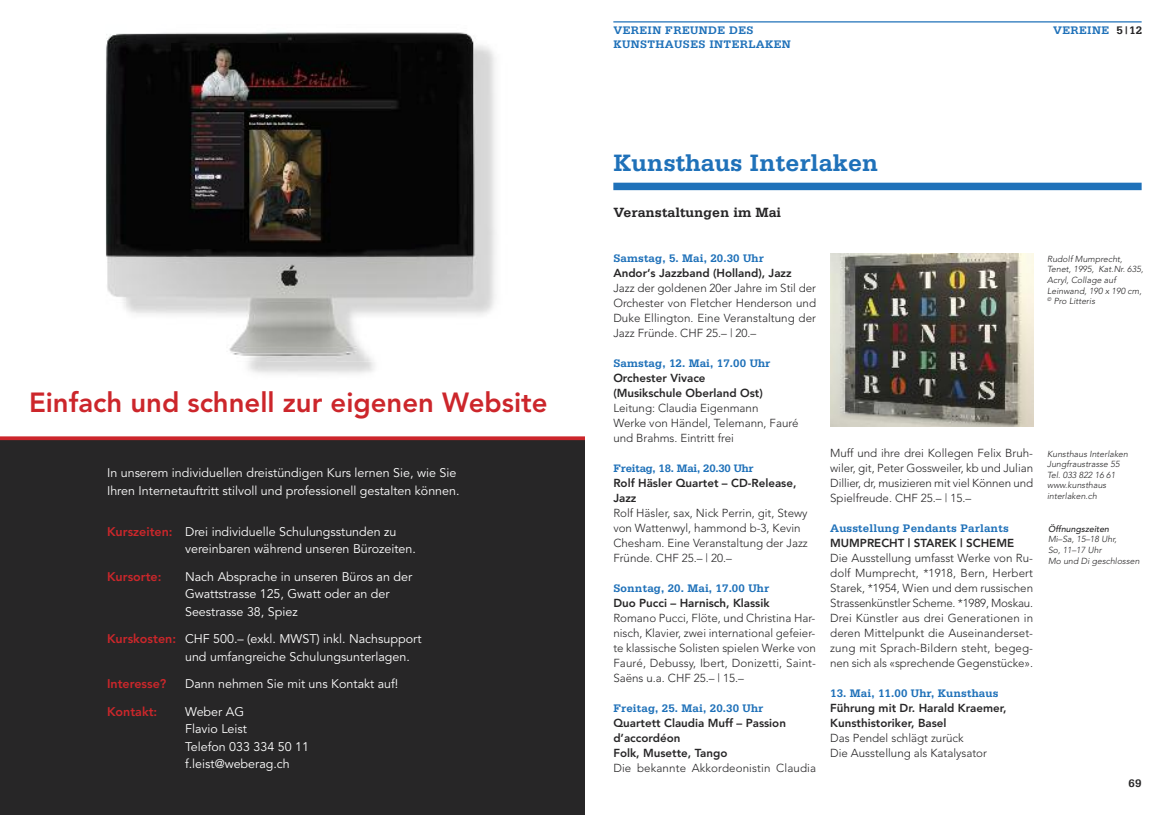
<style>
.page{position:relative;width:1170px;height:815px;background:#fff}
.page>*{position:absolute;margin:0;border:0;box-sizing:border-box;transform-origin:0 0}
.t1{font:800 27.5px "Avenir";color:#cc262b}
.t2{font:700 25px "Serifa";color:#1f71b9}
.t3{font:700 14.12px "Serifa";color:#272627}
.t4{font:12.5px/17.5px "Avenir";color:#fff}
.t5{font:800 12.5px "Avenir";color:#cc262b}
.t6{font:300 11.5px/15px "Avenir";color:#272627;text-align:justify}
.t7{font:800 11.5px/15px "Avenir";color:#272627}
.t8{font:700 11.5px "Serifa";letter-spacing:.01em;color:#1f71b9}
.t9{font:700 11.5px/13.8px "Serifa";letter-spacing:.03em;color:#1f71b9}
.t10{font:700 11.5px "Serifa";color:#272627}
.t11{font:700 11.38px "Serifa";letter-spacing:-.015em;color:#1f71b9}
.t12{font:italic 300 8.75px/10.6px "Avenir";letter-spacing:.005em;color:#272627}
.t13{font:italic 500 8.75px "Avenir";letter-spacing:.005em;color:#272627}
.s1{font-weight:800;color:#cc262b}
.s2{color:#272627}
</style>
<div class="page">
<div style="left:0;top:440px;width:585px;height:375px;background:#272627"></div>
<img style="left:105px;top:24px;width:394px;height:338px">
<svg style="left:0;top:436px;width:585px;height:4px;background:#d03a3f"></svg>
<img style="left:171px;top:43px;width:243px;height:206px">
<img style="left:830px;top:254px;width:202px;height:173px">
<hr style="left:613px;top:21px;width:528px;height:2px;background:#1f71b9">
<div style="left:613px;top:183px;width:528px;height:7px;background:#1f71b9"></div>
<h1 class="t1" style="left:29px;top:391px;width:520px">Einfach und schnell zur eigenen Website</h1>
<p class="t4" style="left:107px;top:465px;width:354px">In unserem individuellen dreistündigen Kurs lernen Sie, wie Sie<br>Ihren Internetauftritt stilvoll und professionell gestalten können.</p>
<p class="t4" style="left:185px;top:524px;width:232px;text-indent:-78px"><span class="s1">Kurszeiten:</span> Drei individuelle Schulungsstunden zu vereinbaren während unseren Bürozeiten.</p>
<p class="t5" style="left:107px;top:571px;width:56px">Kursorte:</p>
<p class="t4" style="left:185px;top:569px;width:229px">Nach Absprache in unseren Büros an der<br>Gwattstrasse 125, Gwatt oder an der<br>Seestrasse 38, Spiez</p>
<p class="t4" style="left:185px;top:631px;width:238px;text-indent:-78px"><span class="s1">Kurskosten:</span> CHF 500.– (exkl. MWST) inkl. Nachsupport und umfangreiche Schulungsunterlagen.</p>
<p class="t5" style="left:107px;top:679px;width:61px">Interesse?</p>
<p class="t4" style="left:185px;top:676px;width:215px">Dann nehmen Sie mit uns Kontakt auf!</p>
<p class="t5" style="left:107px;top:706px;width:52px">Kontakt:</p>
<p class="t4" style="left:185px;top:704px;width:125px">Weber AG<br>Flavio Leist<br>Telefon 033 334 50 11 f.leist@weberag.ch</p>
<p class="t9" style="left:613px;top:25px;width:179px">VEREIN FREUNDE DES<br>KUNSTHAUSES INTERLAKEN</p>
<p class="t9" style="left:1052px;top:25px;width:91px">VEREINE <span class="s2">5|12</span></p>
<h2 class="t2" style="left:613px;top:155px;width:267px">Kunsthaus Interlaken</h2>
<p class="t3" style="left:613px;top:207px;width:169px">Veranstaltungen im Mai</p>
<p class="t8" style="left:613px;top:254px;width:152px">Samstag, 5. Mai, 20.30 Uhr</p>
<p class="t7" style="left:613px;top:266px;width:180px">Andor‘s Jazzband (Holland), Jazz</p>
<p class="t6" style="left:613px;top:281px;width:204px">Jazz der goldenen 20er Jahre im Stil der Orchester von Fletcher Henderson und Duke Ellington. Eine Veranstaltung der Jazz Fründe. CHF 25.– | 20.–</p>
<p class="t8" style="left:613px;top:359px;width:158px">Samstag, 12. Mai, 17.00 Uhr</p>
<p class="t7" style="left:613px;top:371px;width:151px">Orchester Vivace (Musikschule Oberland Ost)</p>
<p class="t6" style="left:613px;top:401px;width:187px;text-align:left">Leitung: Claudia Eigenmann<br>Werke von Händel, Telemann, Fauré und Brahms. Eintritt frei</p>
<p class="t11" style="left:613px;top:464px;width:142px">Freitag, 18. Mai, 20.30 Uhr</p>
<p class="t7" style="left:613px;top:476px;width:185px">Rolf Häsler Quartet – CD-Release,<br>Jazz</p>
<p class="t6" style="left:613px;top:506px;width:196px;text-align:left">Rolf Häsler, sax, Nick Perrin, git, Stewy von Wattenwyl, hammond b-3, Kevin Chesham. Eine Veranstaltung der Jazz Fründe. CHF 25.– | 20.–</p>
<p class="t8" style="left:613px;top:584px;width:157px">Sonntag, 20. Mai, 17.00 Uhr</p>
<p class="t7" style="left:613px;top:596px;width:158px">Duo Pucci – Harnisch, Klassik</p>
<p class="t6" style="left:613px;top:611px;width:204px">Romano Pucci, Flöte, und Christina Har&shy;nisch, Klavier, zwei international gefeier&shy;te klassische Solisten spielen Werke von Fauré, Debussy, Ibert, Donizetti, Saint-Saëns u.a. CHF 25.– | 15.–</p>
<p class="t8" style="left:613px;top:704px;width:151px">Freitag, 25. Mai, 20.30 Uhr</p>
<p class="t7" style="left:613px;top:716px;width:174px">Quartett Claudia Muff – Passion d’accordéon<br>Folk, Musette, Tango</p>
<p class="t6" style="left:613px;top:761px;width:204px">Die bekannte Akkordeonistin Claudia</p>
<p class="t6" style="left:830px;top:446px;width:204px">Muff und ihre drei Kollegen Felix Bruh&shy;wiler, git, Peter Gossweiler, kb und Julian Dillier, dr, musizieren mit viel Können und Spielfreude. CHF 25.– | 15.–</p>
<p class="t8" style="left:830px;top:524px;width:180px">Ausstellung Pendants Parlants</p>
<p class="t7" style="left:830px;top:536px;width:185px">MUMPRECHT | STAREK | SCHEME</p>
<p class="t6" style="left:830px;top:551px;width:204px">Die Ausstellung umfasst Werke von Ru&shy;dolf Mumprecht, *1918, Bern, Herbert Starek, *1954, Wien und dem russischen Strassenkünstler Scheme. *1989, Moskau.<br>Drei Künstler aus drei Generationen in deren Mittelpunkt die Auseinanderset&shy;zung mit Sprach-Bildern steht, begeg&shy;nen sich als «sprechende Gegenstücke».</p>
<p class="t8" style="left:830px;top:689px;width:170px">13. Mai, 11.00 Uhr, Kunsthaus</p>
<p class="t7" style="left:830px;top:701px;width:178px">Führung mit Dr. Harald Kraemer,<br>Kunsthistoriker, Basel</p>
<p class="t6" style="left:830px;top:731px;width:158px">Das Pendel schlägt zurück<br>Die Ausstellung als Katalysator</p>
<p class="t12" style="left:1047px;top:254px;width:98px">Rudolf Mumprecht,<br>Tenet, 1995, Kat.Nr. 635,<br>Acryl, Collage auf<br>Leinwand, 190 x 190 cm, <sup>©</sup> Pro Litteris</p>
<p class="t12" style="left:1047px;top:449px;width:82px">Kunsthaus Interlaken<br>Jungfraustrasse 55<br>Tel. 033 822 16 61 www.kunsthaus interlaken.ch</p>
<p class="t13" style="left:1047px;top:525px;width:63px">Öffnungszeiten</p>
<p class="t12" style="left:1047px;top:535px;width:93px">Mi–Sa, 15–18 Uhr,<br>So, 11–17 Uhr<br>Mo und Di geschlossen</p>
<p class="t10" style="left:1128px;top:779px;width:15px">69</p>
</div>
